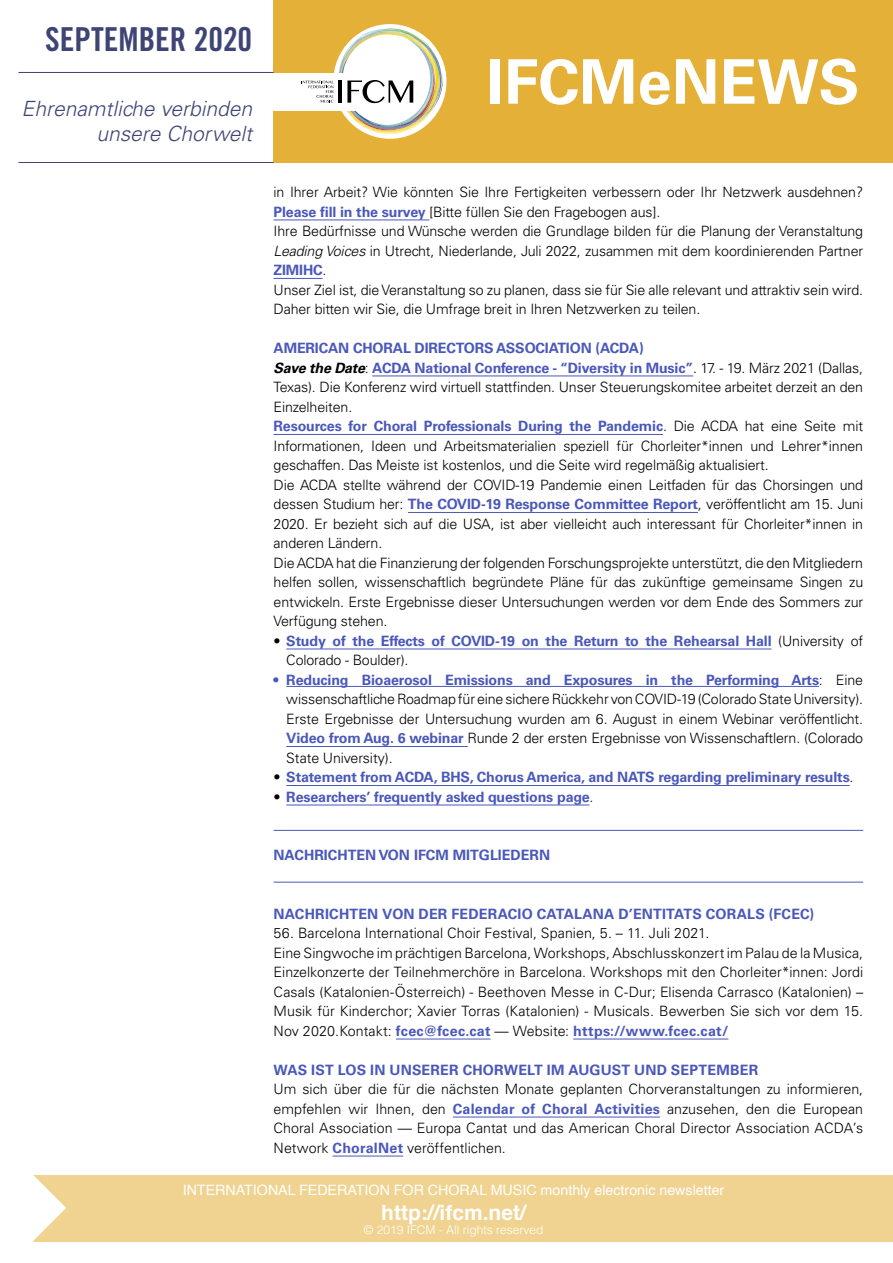
<style>
.page{position:relative;width:893px;height:1263px;background:#fff}
.page>*{position:absolute;margin:0;border:0;box-sizing:border-box;transform-origin:0 0}
.t1{font:700 61.5px "Univers LT Std";color:#fff}
.t2{font:33px "Trade Gothic LT Std Bd Cn 20";color:#3e4575}
.t3{font:italic 300 21px/25.2px "Univers LT Std";color:#3e4575;text-align:right}
.t4{font:700 21px "Helvetica";color:#fff}
.t5{font:300 14.25px/19.5px "Univers LT Std";letter-spacing:-.01em;color:#000}
.t6{font:700 14.25px/19.5px "Univers LT Std";letter-spacing:-.01em;color:#4a58ba}
.t7{font:14.25px "Helvetica";color:#fff}
.t8{font:700 14.25px "Univers LT Std";letter-spacing:.015em;color:#4a58ba}
.t9{font:700 14.25px "Univers LT Std";letter-spacing:.01em;color:#4a58ba}
.t10{font:300 12px "Helvetica";color:#fff}
.s1{font-weight:700;color:#4a58ba}
.s2{font-style:italic}
.s3{font-weight:700;font-style:italic}
.s4{font-weight:300;color:#000}
</style>
<div class="page">
<div style="left:33px;top:1176px;width:860px;height:66px;background:#f0d391"></div>
<svg style="left:33px;top:1175px;width:33px;height:66px"></svg>
<hr style="left:274px;top:220px;width:155px;height:1px;background:#4a58ba">
<hr style="left:274px;top:278px;width:49px;height:1px;background:#4a58ba">
<hr style="left:372px;top:376px;width:321px;height:1px;background:#4a58ba">
<hr style="left:274px;top:434px;width:389px;height:1px;background:#4a58ba">
<hr style="left:408px;top:512px;width:290px;height:1px;background:#4a58ba">
<hr style="left:286px;top:649px;width:485px;height:1px;background:#4a58ba">
<hr style="left:286px;top:686px;width:533px;height:1px;background:#4a58ba">
<hr style="left:286px;top:746px;width:182px;height:1px;background:#4a58ba">
<hr style="left:286px;top:785px;width:564px;height:1px;background:#4a58ba">
<hr style="left:286px;top:805px;width:303px;height:1px;background:#4a58ba">
<hr style="left:274px;top:830px;width:589px;height:1px;background:#4a58ba">
<hr style="left:274px;top:882px;width:589px;height:1px;background:#4a58ba">
<hr style="left:396px;top:1039px;width:95px;height:1px;background:#4a58ba">
<hr style="left:573px;top:1039px;width:155px;height:1px;background:#4a58ba">
<hr style="left:453px;top:1117px;width:207px;height:1px;background:#4a58ba">
<hr style="left:333px;top:1156px;width:70px;height:1px;background:#4a58ba">
<div style="left:274px;top:0;width:619px;height:163px;background:#e4b038"></div>
<div style="left:333px;top:24px;width:113px;height:115px;background:#fff;border-radius:50%"></div>
<div style="left:270px;top:73px;width:117px;height:38px;background:#fff"></div>
<svg style="left:302px;top:29px;width:141px;height:105px"></svg>
<hr style="left:18px;top:72px;width:256px;height:1px;background:#3e4575">
<hr style="left:18px;top:162px;width:256px;height:1px;background:#3e4575">
<h2 class="t2" style="left:45px;top:19px;width:209px">SEPTEMBER 2020</h2>
<h3 class="t3" style="left:22px;top:96px;width:232px">Ehrenamtliche verbinden unsere Chorwelt</h3>
<h1 class="t1" style="left:487px;top:46px;width:374px">IFCMeNEWS</h1>
<p class="t5" style="left:274px;top:183px;width:591px">in Ihrer Arbeit? Wie könnten Sie Ihre Fertigkeiten verbessern oder Ihr Netzwerk ausdehnen?<br><span class="s1">Please fill in the survey</span> [Bitte füllen Sie den Fragebogen aus].<br>Ihre Bedürfnisse und Wünsche werden die Grundlage bilden für die Planung der Veranstaltung <span class="s2">Leading Voices</span> in Utrecht, Niederlande, Juli 2022, zusammen mit dem koordinierenden Partner <span class="s1">ZIMIHC</span>.<br>Unser Ziel ist, die Veranstaltung so zu planen, dass sie für Sie alle relevant und attraktiv sein wird.<br>Daher bitten wir Sie, die Umfrage breit in Ihren Netzwerken zu teilen.</p>
<p class="t5" style="left:274px;top:339px;width:591px"><span class="s1">AMERICAN CHORAL DIRECTORS ASSOCIATION (ACDA)<br></span><span class="s3">Save the Date</span>: <span class="s1">ACDA National Conference - “Diversity in Music”</span>. 17. - 19. März 2021 (Dallas, Texas). Die Konferenz wird virtuell stattfinden. Unser Steuerungskomitee arbeitet derzeit an den Einzelheiten.<br><span class="s1">Resources for Choral Professionals During the Pandemic</span>. Die ACDA hat eine Seite mit Informationen, Ideen und Arbeitsmaterialien speziell für Chorleiter*innen und Lehrer*innen geschaffen. Das Meiste ist kostenlos, und die Seite wird regelmäßig aktualisiert.<br>Die ACDA stellte während der COVID-19 Pandemie einen Leitfaden für das Chorsingen und dessen Studium her: <span class="s1">The COVID-19 Response Committee Report</span>, veröffentlicht am 15. Juni 2020. Er bezieht sich auf die USA, ist aber vielleicht auch interessant für Chorleiter*innen in anderen Ländern.<br>Die ACDA hat die Finanzierung der folgenden Forschungsprojekte unterstützt, die den Mitgliedern helfen sollen, wissenschaftlich begründete Pläne für das zukünftige gemeinsame Singen zu entwickeln. Erste Ergebnisse dieser Untersuchungen werden vor dem Ende des Sommers zur Verfügung stehen.</p>
<p class="t6" style="left:286px;top:631px;width:578px;text-indent:-13px"><span class="s4">•</span> Study of the Effects of COVID-19 on the Return to the Rehearsal Hall <span class="s4">(University of<br>Colorado - Boulder).</span></p>
<p class="t5" style="left:286px;top:670px;width:578px;text-align:justify;text-indent:-13px"><span class="s1">• Reducing Bioaerosol Emissions and Exposures in the Performing Arts</span>: Eine wissenschaftliche Roadmap für eine sichere Rückkehr von COVID-19 (Colorado State University).<br>Erste Ergebnisse der Untersuchung wurden am 6. August in einem Webinar veröffentlicht.<br><span class="s1">Video from Aug. 6 webinar</span> Runde 2 der ersten Ergebnisse von Wissenschaftlern. (Colorado State University).</p>
<p class="t6" style="left:274px;top:768px;width:581px"><span class="s4">•</span> Statement from ACDA, BHS, Chorus America, and NATS regarding preliminary results<span class="s4">.</span></p>
<p class="t6" style="left:274px;top:787px;width:321px"><span class="s4">•</span> Researchers’ frequently asked questions page<span class="s4">.</span></p>
<p class="t6" style="left:274px;top:846px;width:278px">NACHRICHTEN VON IFCM MITGLIEDERN</p>
<p class="t8" style="left:274px;top:905px;width:542px">NACHRICHTEN VON DER FEDERACIO CATALANA D’ENTITATS CORALS (FCEC)</p>
<p class="t5" style="left:274px;top:923px;width:591px">56. Barcelona International Choir Festival, Spanien, 5. – 11. Juli 2021.<br>Eine Singwoche im prächtigen Barcelona, Workshops, Abschlusskonzert im Palau de la Musica, Einzelkonzerte der Teilnehmerchöre in Barcelona. Workshops mit den Chorleiter*innen: Jordi Casals (Katalonien-Österreich) - Beethoven Messe in C-Dur; Elisenda Carrasco (Katalonien) – Musik für Kinderchor; Xavier Torras (Katalonien) - Musicals. Bewerben Sie sich vor dem 15.<br>Nov 2020.Kontakt: <span class="s1">fcec@fcec.cat</span> — Website: <span class="s1">https://www.fcec.cat/</span></p>
<p class="t9" style="left:274px;top:1061px;width:486px">WAS IST LOS IN UNSERER CHORWELT IM AUGUST UND SEPTEMBER</p>
<p class="t5" style="left:274px;top:1079px;width:591px;text-align:justify">Um sich über die für die nächsten Monate geplanten Chorveranstaltungen zu informieren, empfehlen wir Ihnen, den <span class="s1">Calendar of Choral Activities</span> anzusehen, den die European Choral Association — Europa Cantat und das American Choral Director Association ACDA’s Network <span class="s1">ChoralNet</span> veröffentlichen.</p>
<p class="t7" style="left:183px;top:1178px;width:543px">INTERNATIONAL FEDERATION FOR CHORAL MUSIC monthly electronic newsletter</p>
<h3 class="t4" style="left:381px;top:1195px;width:146px">http://ifcm.net/</h3>
<p class="t10" style="left:364px;top:1220px;width:181px">© 2019 IFCM - All rights reserved</p>
</div>
